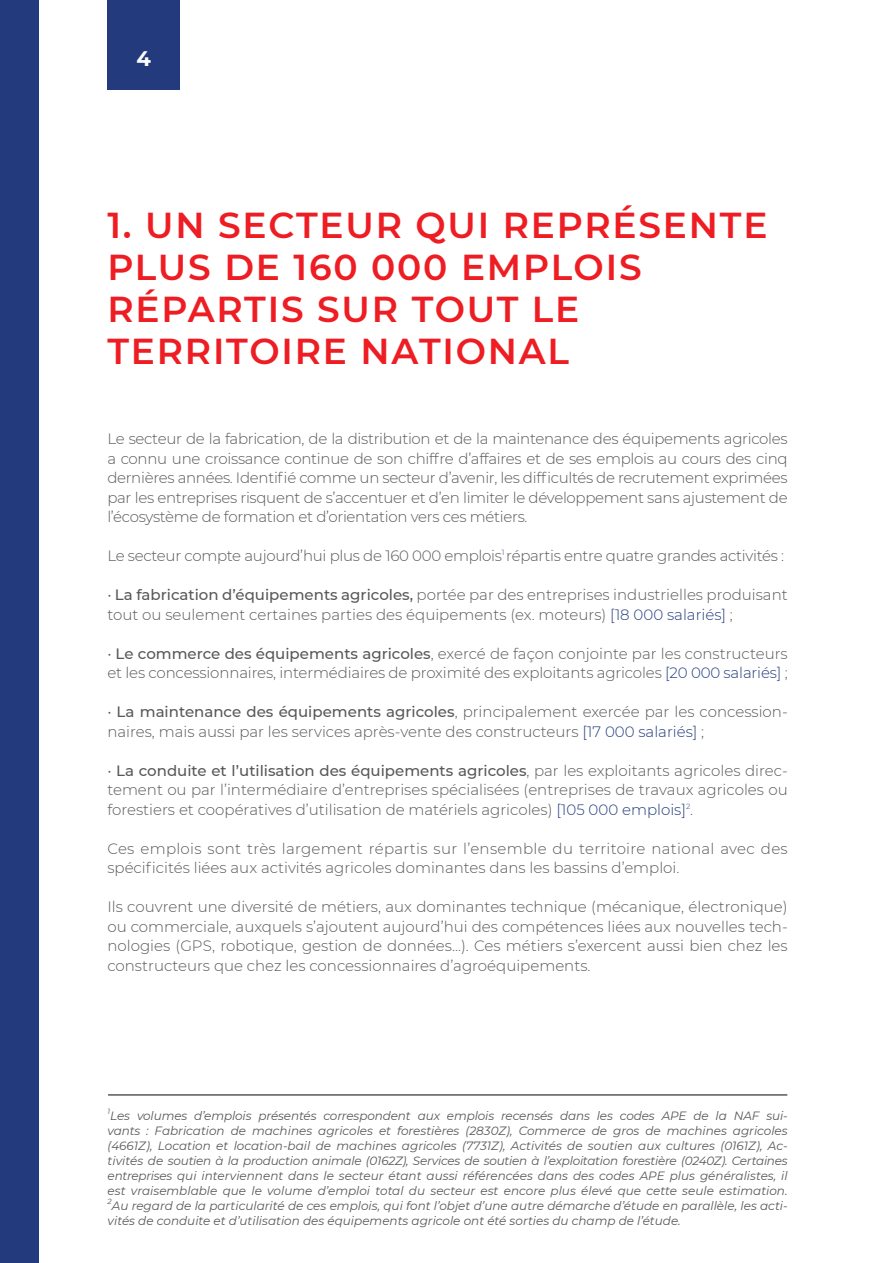
<style>
.page{position:relative;width:893px;height:1263px;background:#fff}
.page>*{position:absolute;margin:0;border:0;box-sizing:border-box;transform-origin:0 0}
.Titles{font:600 36px/42px "Montserrat";letter-spacing:.05em;color:#ee1d23}
.t1{font:700 21px "Montserrat";color:#fff}
.Paragraph_Italic{font:300 15px/19.5px "Montserrat";color:#57585a}
.Paragraph_Italic-2{font:300 15px "Montserrat";letter-spacing:-.02em;color:#57585a}
.Paragraph_Italic-3{font:italic 12px/15px "Montserrat";color:#57585a;text-align:justify}
.Paragraph_Italic-4{font:italic 7.5px "Montserrat";color:#57585a}
.s1{font-weight:500}
.s2{color:#233b7d}
</style>
<div class="page">
<div style="left:107px;top:0;width:73px;height:90px;background:#233b7d"></div>
<div style="left:0;top:0;width:38px;height:1263px;background:#233b7d"></div>
<hr style="left:108px;top:1094px;width:679px;height:2px;background:#57585a">
<h2 class="t1" style="left:136px;top:44px;width:16px">4</h2>
<p class="Titles" style="left:107px;top:203px;width:662px">1. UN SECTEUR QUI REPRÉSENTE<br>PLUS DE 160 000 EMPLOIS<br>RÉPARTIS SUR TOUT LE<br>TERRITOIRE NATIONAL</p>
<p class="Paragraph_Italic" style="left:107px;top:428px;width:682px;text-align:justify">Le secteur de la fabrication, de la distribution et de la maintenance des équipements agricoles a connu une croissance continue de son chiffre d’affaires et de ses emplois au cours des cinq dernières années. Identifié comme un secteur d’avenir, les difficultés de recrutement exprimées par les entreprises risquent de s’accentuer et d’en limiter le développement sans ajustement de l’écosystème de formation et d’orientation vers ces métiers.</p>
<p class="Paragraph_Italic-2" style="left:107px;top:545px;width:678px">Le secteur compte aujourd’hui plus de 160 000 emplois<sup>1</sup> répartis entre quatre grandes activités :</p>
<p class="Paragraph_Italic" style="left:107px;top:584px;width:682px">• <span class="s1">La fabrication d’équipements agricoles,</span> portée par des entreprises industrielles produisant tout ou seulement certaines parties des équipements (ex. moteurs) <span class="s2">[18 000 salariés]</span> ;</p>
<p class="Paragraph_Italic" style="left:107px;top:643px;width:682px">• <span class="s1">Le commerce des équipements agricoles</span>, exercé de façon conjointe par les constructeurs et les concessionnaires, intermédiaires de proximité des exploitants agricoles <span class="s2">[20 000 salariés]</span> ;</p>
<p class="Paragraph_Italic" style="left:107px;top:701px;width:682px">• <span class="s1">La maintenance des équipements agricoles</span>, principalement exercée par les concession&shy;naires, mais aussi par les services après-vente des constructeurs <span class="s2">[17 000 salariés]</span> ;</p>
<p class="Paragraph_Italic" style="left:107px;top:760px;width:682px;text-align:justify">• <span class="s1">La conduite et l’utilisation des équipements agricoles</span>, par les exploitants agricoles direc&shy;tement ou par l’intermédiaire d’entreprises spécialisées (entreprises de travaux agricoles ou forestiers et coopératives d’utilisation de matériels agricoles) <span class="s2">[105 000 emplois]</span><sup>2</sup>.</p>
<p class="Paragraph_Italic" style="left:107px;top:838px;width:682px">Ces emplois sont très largement répartis sur l’ensemble du territoire national avec des spécificités liées aux activités agricoles dominantes dans les bassins d’emploi.</p>
<p class="Paragraph_Italic" style="left:107px;top:896px;width:682px;text-align:justify">Ils couvrent une diversité de métiers, aux dominantes technique (mécanique, électronique) ou commerciale, auxquels s’ajoutent aujourd’hui des compétences liées aux nouvelles tech&shy;nologies (GPS, robotique, gestion de données...). Ces métiers s’exercent aussi bien chez les constructeurs que chez les concessionnaires d’agroéquipements.</p>
<p class="Paragraph_Italic-4" style="left:108px;top:1106px;width:4px">1</p>
<p class="Paragraph_Italic-3" style="left:108px;top:1107px;width:682px">Les volumes d’emplois présentés correspondent aux emplois recensés dans les codes APE de la NAF sui&shy;vants : Fabrication de machines agricoles et forestières (2830Z), Commerce de gros de machines agricoles (4661Z), Location et location-bail de machines agricoles (7731Z), Activités de soutien aux cultures (0161Z), Ac&shy;tivités de soutien à la production animale (0162Z), Services de soutien à l’exploitation forestière (0240Z). Certaines entreprises qui interviennent dans le secteur étant aussi référencées dans des codes APE plus généralistes, il est vraisemblable que le volume d’emploi total du secteur est encore plus élevé que cette seule estimation.</p>
<p class="Paragraph_Italic-4" style="left:108px;top:1196px;width:6px">2</p>
<p class="Paragraph_Italic-3" style="left:108px;top:1197px;width:682px;text-indent:4px">Au regard de la particularité de ces emplois, qui font l’objet d’une autre démarche d’étude en parallèle, les acti&shy;vités de conduite et d’utilisation des équipements agricole ont été sorties du champ de l’étude.</p>
</div>
